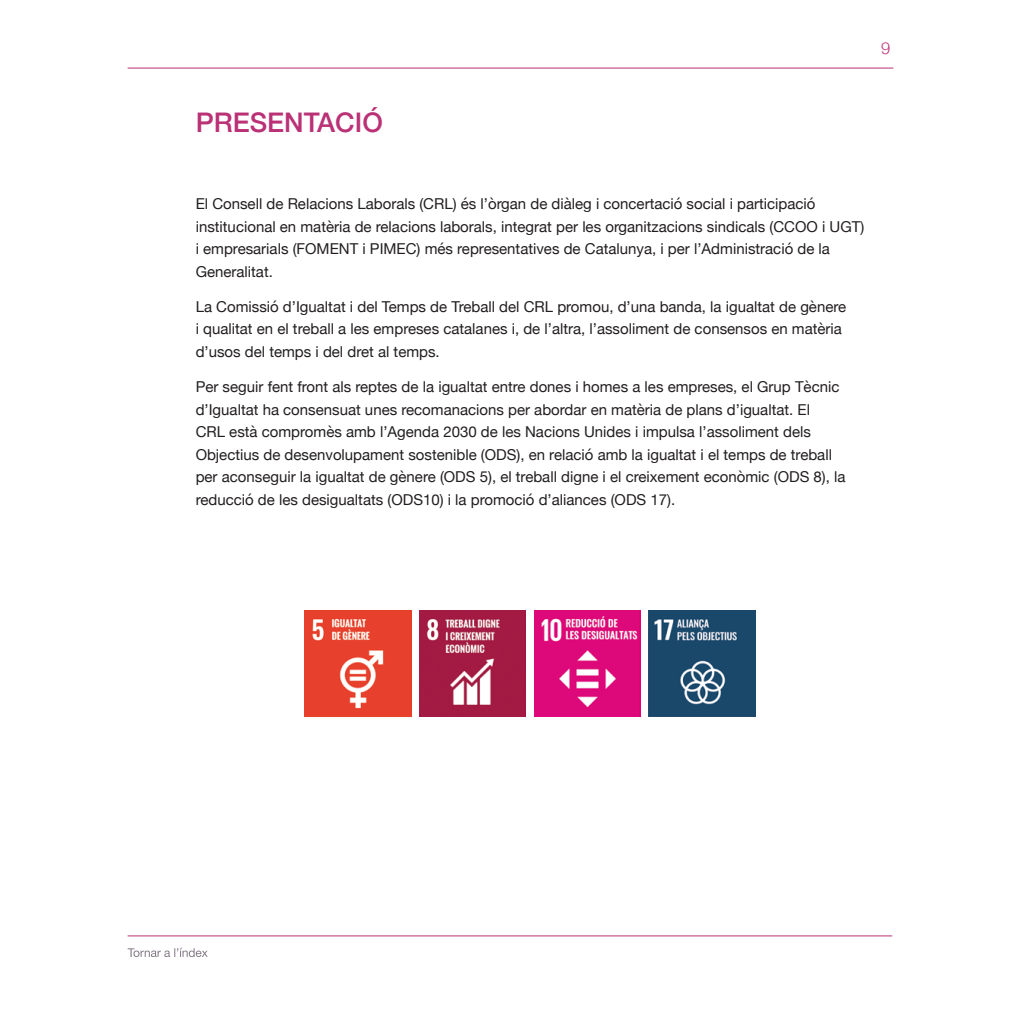
<style>
.page{position:relative;width:1021px;height:1021px;background:#fff}
.page>*{position:absolute;margin:0;border:0;box-sizing:border-box;transform-origin:0 0}
.t1{font:500 27px "Helvetica Neue";color:#ba3176}
.t2{font:300 16.5px "Helvetica Neue";color:#ba3176}
.t3{font:15px/22.5px "Helvetica Neue";color:#221e1f}
</style>
<div class="page">
<hr style="left:128px;top:68px;width:765px;height:1px;background:#ba3176">
<hr style="left:128px;top:935px;width:764px;height:1px;background:#ba3176">
<img style="left:305px;top:610px;width:106px;height:106px">
<img style="left:419px;top:610px;width:107px;height:106px">
<img style="left:534px;top:610px;width:106px;height:106px">
<img style="left:649px;top:610px;width:106px;height:106px">
<svg style="left:128px;top:947px;width:80px;height:10px"></svg>
<h2 class="t1" style="left:196px;top:101px;width:189px">PRESENTACIÓ</h2>
<p class="t2" style="left:881px;top:35px;width:11px">9</p>
<p class="t3" style="left:196px;top:193px;width:670px">El Consell de Relacions Laborals (CRL) és l’òrgan de diàleg i concertació social i participació institucional en matèria de relacions laborals, integrat per les organitzacions sindicals (CCOO i UGT) i empresarials (FOMENT i PIMEC) més representatives de Catalunya, i per l’Administració de la Generalitat.</p>
<p class="t3" style="left:196px;top:296px;width:652px">La Comissió d’Igualtat i del Temps de Treball del CRL promou, d’una banda, la igualtat de gènere i qualitat en el treball a les empreses catalanes i, de l’altra, l’assoliment de consensos en matèria d’usos del temps i del dret al temps.</p>
<p class="t3" style="left:196px;top:376px;width:651px">Per seguir fent front als reptes de la igualtat entre dones i homes a les empreses, el Grup Tècnic d’Igualtat ha consensuat unes recomanacions per abordar en matèria de plans d’igualtat. El<br>CRL està compromès amb l’Agenda 2030 de les Nacions Unides i impulsa l’assoliment dels Objectius de desenvolupament sostenible (ODS), en relació amb la igualtat i el temps de treball per aconseguir la igualtat de gènere (ODS 5), el treball digne i el creixement econòmic (ODS 8), la reducció de les desigualtats (ODS10) i la promoció d’aliances (ODS 17).</p>
</div>
